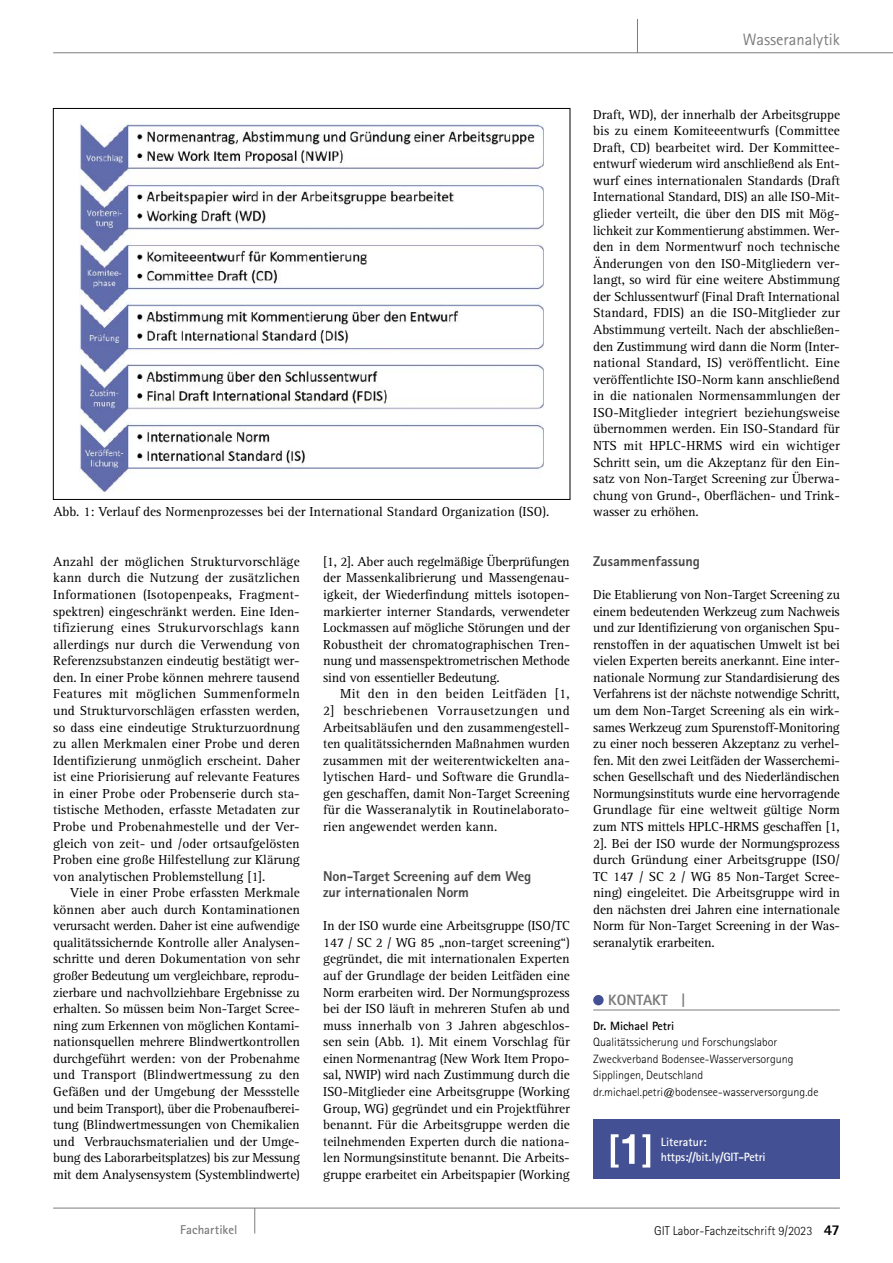
<style>
.page{position:relative;width:893px;height:1263px;background:#fff}
.page>*{position:absolute;margin:0;border:0;box-sizing:border-box;transform-origin:0 0}
.t1{font:16.5px "Rotis Sans Serif Std";color:#7c7c7c}
.t2{font:800 15px "Rotis Sans Serif Std";color:#7c7c7c}
.t3{font:800 14.25px/16.5px "Rotis Sans Serif Std";letter-spacing:-.01em;color:#484848}
.t4{font:13.5px/16.5px "Rotis Serif Std";letter-spacing:-.01em;color:#000;text-align:justify}
.t5{font:300 12.75px "Rotis Sans Serif Std";color:#000}
.t6{font:700 12.75px "Rotis Sans Serif Std";letter-spacing:.005em;color:#7c7c7c}
.t7{font:300 12px/16.5px "Rotis Sans Serif Std";color:#000}
.t8{font:700 12px/15px "Rotis Sans Serif Std";letter-spacing:-.01em;color:#fff}
.t9{font:700 12px "Rotis Sans Serif Std";color:#000}
.s1{font-weight:800;font-size:15px}
</style>
<div class="page">
<hr style="left:593px;top:1010px;width:247px;height:1px;background:#7c7c7c">
<div style="left:593px;top:995px;width:11px;height:10px;background:#435093;border-radius:50%"></div>
<img style="left:80px;top:122px;width:463px;height:370px">
<div style="left:593px;top:1119px;width:247px;height:60px;background:#435093"></div>
<svg style="left:611px;top:1134px;width:39px;height:33px"></svg>
<hr style="left:53px;top:52px;width:840px;height:1px;background:#7c7c7c">
<hr style="left:637px;top:19px;width:1px;height:34px;background:#7c7c7c">
<hr style="left:53px;top:1208px;width:787px;height:1px;background:#7c7c7c">
<svg style="left:254px;top:1208px;width:1px;height:25px"></svg>
<p class="t1" style="left:743px;top:29px;width:98px">Wasseranalytik</p>
<p class="t4" style="left:53px;top:504px;width:498px">Abb. 1: Verlauf des Normenprozesses bei der International Standard Organization (ISO).</p>
<p class="t4" style="left:53px;top:554px;width:248px">Anzahl der möglichen Strukturvorschläge kann durch die Nutzung der zusätzlichen Informationen (Isotopenpeaks, Fragment&shy;spektren) eingeschränkt werden. Eine Iden&shy;tifizierung eines Strukurvorschlags kann allerdings nur durch die Verwendung von Referenzsubstanzen eindeutig bestätigt wer&shy;den. In einer Probe können mehrere tausend Features mit möglichen Summenformeln und Strukturvorschlägen erfassten werden, so dass eine eindeutige Strukturzuordnung zu allen Merkmalen einer Probe und deren Identifizierung unmöglich erscheint. Daher ist eine Priorisierung auf relevante Features in einer Probe oder Probenserie durch sta&shy;tistische Methoden, erfasste Metadaten zur Probe und Probenahmestelle und der Ver&shy;gleich von zeit- und /oder ortsaufgelösten Proben eine große Hilfestellung zur Klärung von analytischen Problemstellung [1].</p>
<p class="t4" style="left:53px;top:885px;width:248px;text-indent:17px">Viele in einer Probe erfassten Merkmale können aber auch durch Kontaminationen verursacht werden. Daher ist eine aufwendige qualitätssichernde Kontrolle aller Analysen&shy;schritte und deren Dokumentation von sehr großer Bedeutung um vergleichbare, reprodu&shy;zierbare und nachvollziehbare Ergebnisse zu erhalten. So müssen beim Non-Target Scree&shy;ning zum Erkennen von möglichen Kontami&shy;nationsquellen mehrere Blindwertkontrollen durchgeführt werden: von der Probenahme und Transport (Blindwertmessung zu den Gefäßen und der Umgebung der Messstelle und beim Transport), über die Probenaufberei&shy;tung (Blindwertmessungen von Chemikalien und Verbrauchsmaterialien und der Umge&shy;bung des Laborarbeitsplatzes) bis zur Messung mit dem Analysensystem (Systemblindwerte)</p>
<p class="t4" style="left:323px;top:554px;width:248px">[1, 2]. Aber auch regelmäßige Überprüfungen der Massenkalibrierung und Massengenau&shy;igkeit, der Wiederfindung mittels isotopen&shy;markierter interner Standards, verwendeter Lockmassen auf mögliche Störungen und der Robustheit der chromatographischen Tren&shy;nung und massenspektrometrischen Methode sind von essentieller Bedeutung.</p>
<p class="t4" style="left:323px;top:686px;width:248px;text-indent:17px">Mit den in den beiden Leitfäden [1, 2] beschriebenen Vorrausetzungen und Arbeitsabläufen und den zusammengestell&shy;ten qualitätssichernden Maßnahmen wurden zusammen mit der weiterentwickelten ana&shy;lytischen Hard- und Software die Grundla&shy;gen geschaffen, damit Non-Target Screening für die Wasseranalytik in Routinelaborato&shy;rien angewendet werden kann.</p>
<p class="t3" style="left:323px;top:867px;width:210px">Non-Target Screening auf dem Weg zur internationalen Norm</p>
<p class="t4" style="left:323px;top:918px;width:248px">In der ISO wurde eine Arbeitsgruppe (ISO/TC 147 / SC 2 / WG 85 „non-target screening“) gegründet, die mit internationalen Experten auf der Grundlage der beiden Leitfäden eine Norm erarbeiten wird. Der Normungsprozess bei der ISO läuft in mehreren Stufen ab und muss innerhalb von 3 Jahren abgeschlos&shy;sen sein (Abb. 1). Mit einem Vorschlag für einen Normenantrag (New Work Item Propo&shy;sal, NWIP) wird nach Zustimmung durch die ISO-Mitglieder eine Arbeitsgruppe (Working Group, WG) gegründet und ein Projektführer benannt. Für die Arbeitsgruppe werden die teilnehmenden Experten durch die nationa&shy;len Normungsinstitute benannt. Die Arbeits&shy;gruppe erarbeitet ein Arbeitspapier (Working</p>
<p class="t4" style="left:593px;top:106px;width:248px">Draft, WD), der innerhalb der Arbeitsgruppe bis zu einem Komiteeentwurfs (Committee Draft, CD) bearbeitet wird. Der Kommittee&shy;entwurf wiederum wird anschließend als Ent&shy;wurf eines internationalen Standards (Draft International Standard, DIS) an alle ISO-Mit&shy;glieder verteilt, die über den DIS mit Mög&shy;lichkeit zur Kommentierung abstimmen. Wer&shy;den in dem Normentwurf noch technische Änderungen von den ISO-Mitgliedern ver&shy;langt, so wird für eine weitere Abstimmung der Schlussentwurf (Final Draft International Standard, FDIS) an die ISO-Mitglieder zur Abstimmung verteilt. Nach der abschließen&shy;den Zustimmung wird dann die Norm (Inter&shy;national Standard, IS) veröffentlicht. Eine veröffentlichte ISO-Norm kann anschließend in die nationalen Normensammlungen der ISO-Mitglieder integriert beziehungsweise übernommen werden. Ein ISO-Standard für NTS mit HPLC-HRMS wird ein wichtiger Schritt sein, um die Akzeptanz für den Ein&shy;satz von Non-Target Screening zur Überwa&shy;chung von Grund-, Oberflächen- und Trink&shy;wasser zu erhöhen.</p>
<p class="t3" style="left:593px;top:553px;width:108px">Zusammenfassung</p>
<p class="t4" style="left:593px;top:587px;width:248px">Die Etablierung von Non-Target Screening zu einem bedeutenden Werkzeug zum Nachweis und zur Identifizierung von organischen Spu&shy;renstoffen in der aquatischen Umwelt ist bei vielen Experten bereits anerkannt. Eine inter&shy;nationale Normung zur Standardisierung des Verfahrens ist der nächste notwendige Schritt, um dem Non-Target Screening als ein wirk&shy;sames Werkzeug zum Spurenstoff-Monitoring zu einer noch besseren Akzeptanz zu verhel&shy;fen. Mit den zwei Leitfäden der Wasserchemi&shy;schen Gesellschaft und des Niederländischen Normungsinstituts wurde eine hervorragende Grundlage für eine weltweit gültige Norm zum NTS mittels HPLC-HRMS geschaffen [1, 2]. Bei der ISO wurde der Normungsprozess durch Gründung einer Arbeitsgruppe (ISO/ TC 147 / SC 2 / WG 85 Non-Target Scree&shy;ning) eingeleitet. Die Arbeitsgruppe wird in den nächsten drei Jahren eine internationale Norm für Non-Target Screening in der Was&shy;seranalytik erarbeiten.</p>
<p class="t2" style="left:608px;top:991px;width:79px">KONTAKT |</p>
<p class="t9" style="left:593px;top:1018px;width:83px">Dr. Michael Petri</p>
<p class="t7" style="left:593px;top:1034px;width:227px">Qualitätssicherung und Forschungslabor Zweckverband Bodensee-Wasserversorgung Sipplingen, Deutschland dr.michael.petri@bodensee-wasserversorgung.de</p>
<p class="t8" style="left:661px;top:1134px;width:106px">Literatur: https://bit.ly/GIT-Petri</p>
<p class="t6" style="left:180px;top:1221px;width:59px">Fachartikel</p>
<p class="t5" style="left:654px;top:1223px;width:187px">GIT Labor-Fachzeitschrift 9/2023 <span class="s1">47</span></p>
</div>
